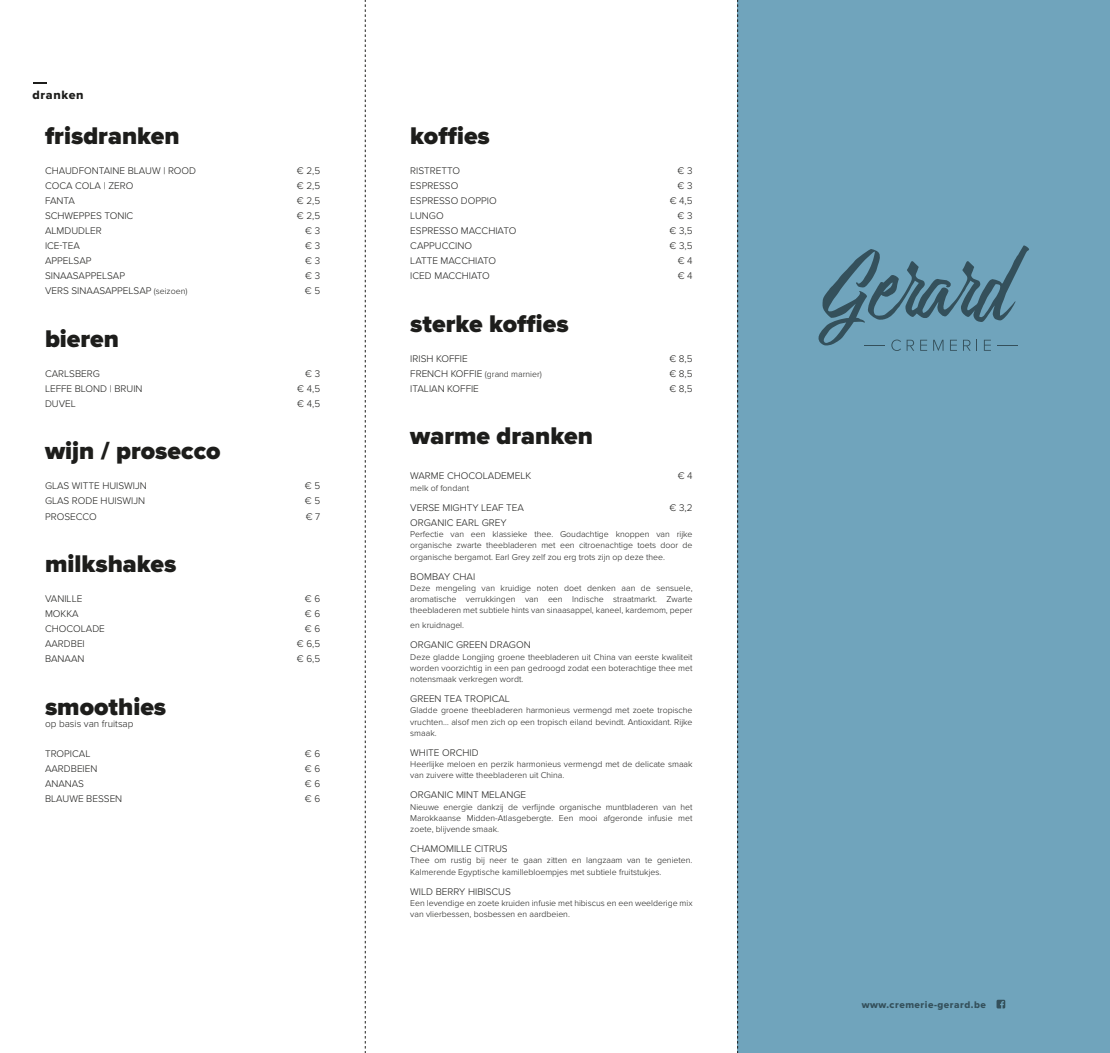
<style>
.page{position:relative;width:1110px;height:1053px;background:#fff}
.page>*{position:absolute;margin:0;border:0;box-sizing:border-box;transform-origin:0 0}
.t1{font:900 25px "Proxima Nova";color:#1d1d1b}
.t2{font:12.5px "Proxima Nova Extrabld";letter-spacing:.05em;color:#1d1d1b}
.t3{font:300 10px "Proxima Nova";color:#1d1d1b}
.t4{font:10px "Proxima Nova Extrabld";letter-spacing:.05em;color:#34505b}
.t5{font:300 8.75px/11.2px "Proxima Nova";color:#1d1d1b;text-align:justify}
.s1{font-size:8.75px}
.s2{font-size:10px}
</style>
<div class="page">
<div style="left:737px;top:0;width:372px;height:1052px;background:#70a4bc"></div>
<svg style="left:818px;top:245px;width:210px;height:106px"></svg>
<svg style="left:996px;top:999px;width:8px;height:9px"></svg>
<svg style="left:33px;top:82px;width:13px;height:2px"></svg>
<svg style="left:365px;top:0;width:1px;height:1052px"></svg>
<svg style="left:737px;top:0;width:1px;height:1052px"></svg>
<h2 class="t2" style="left:32px;top:88px;width:53px">dranken</h2>
<h1 class="t1" style="left:45px;top:121px;width:136px">frisdranken</h1>
<p class="t3" style="left:45px;top:165px;width:153px">CHAUDFONTAINE BLAUW | ROOD</p>
<p class="t3" style="left:297px;top:165px;width:25px">€ 2,5</p>
<p class="t3" style="left:45px;top:180px;width:90px">COCA COLA | ZERO</p>
<p class="t3" style="left:297px;top:180px;width:25px">€ 2,5</p>
<p class="t3" style="left:45px;top:195px;width:31px">FANTA</p>
<p class="t3" style="left:297px;top:195px;width:25px">€ 2,5</p>
<p class="t3" style="left:45px;top:210px;width:90px">SCHWEPPES TONIC</p>
<p class="t3" style="left:297px;top:210px;width:25px">€ 2,5</p>
<p class="t3" style="left:45px;top:225px;width:58px">ALMDUDLER</p>
<p class="t3" style="left:305px;top:225px;width:16px">€ 3</p>
<p class="t3" style="left:45px;top:240px;width:36px">ICE-TEA</p>
<p class="t3" style="left:305px;top:240px;width:16px">€ 3</p>
<p class="t3" style="left:45px;top:255px;width:48px">APPELSAP</p>
<p class="t3" style="left:305px;top:255px;width:16px">€ 3</p>
<p class="t3" style="left:45px;top:270px;width:81px">SINAASAPPELSAP</p>
<p class="t3" style="left:305px;top:270px;width:16px">€ 3</p>
<p class="t3" style="left:45px;top:285px;width:144px">VERS SINAASAPPELSAP <span class="s1">(seizoen)</span></p>
<p class="t3" style="left:305px;top:285px;width:17px">€ 5</p>
<h1 class="t1" style="left:45px;top:323px;width:75px">bieren</h1>
<p class="t3" style="left:45px;top:368px;width:56px">CARLSBERG</p>
<p class="t3" style="left:305px;top:368px;width:16px">€ 3</p>
<p class="t3" style="left:45px;top:383px;width:99px">LEFFE BLOND | BRUIN</p>
<p class="t3" style="left:297px;top:383px;width:24px">€ 4,5</p>
<p class="t3" style="left:45px;top:398px;width:32px">DUVEL</p>
<p class="t3" style="left:297px;top:398px;width:24px">€ 4,5</p>
<h1 class="t1" style="left:45px;top:436px;width:177px">wijn / prosecco</h1>
<p class="t3" style="left:45px;top:480px;width:103px">GLAS WITTE HUISWIJN</p>
<p class="t3" style="left:305px;top:480px;width:17px">€ 5</p>
<p class="t3" style="left:45px;top:495px;width:102px">GLAS RODE HUISWIJN</p>
<p class="t3" style="left:305px;top:495px;width:17px">€ 5</p>
<p class="t3" style="left:45px;top:510px;width:53px">PROSECCO</p>
<p class="t3" style="left:305px;top:510px;width:16px">€ 7</p>
<h1 class="t1" style="left:45px;top:548px;width:133px">milkshakes</h1>
<p class="t3" style="left:45px;top:593px;width:39px">VANILLE</p>
<p class="t3" style="left:305px;top:593px;width:17px">€ 6</p>
<p class="t3" style="left:45px;top:608px;width:35px">MOKKA</p>
<p class="t3" style="left:305px;top:608px;width:17px">€ 6</p>
<p class="t3" style="left:45px;top:623px;width:61px">CHOCOLADE</p>
<p class="t3" style="left:305px;top:623px;width:17px">€ 6</p>
<p class="t3" style="left:45px;top:638px;width:41px">AARDBEI</p>
<p class="t3" style="left:297px;top:638px;width:25px">€ 6,5</p>
<p class="t3" style="left:45px;top:653px;width:41px">BANAAN</p>
<p class="t3" style="left:297px;top:653px;width:25px">€ 6,5</p>
<h1 class="t1" style="left:45px;top:691px;width:123px">smoothies</h1>
<p class="t3" style="left:45px;top:718px;width:90px">op basis van fruitsap</p>
<p class="t3" style="left:45px;top:748px;width:47px">TROPICAL</p>
<p class="t3" style="left:305px;top:748px;width:17px">€ 6</p>
<p class="t3" style="left:45px;top:763px;width:54px">AARDBEIEN</p>
<p class="t3" style="left:305px;top:763px;width:17px">€ 6</p>
<p class="t3" style="left:45px;top:778px;width:41px">ANANAS</p>
<p class="t3" style="left:305px;top:778px;width:17px">€ 6</p>
<p class="t3" style="left:45px;top:793px;width:79px">BLAUWE BESSEN</p>
<p class="t3" style="left:305px;top:793px;width:17px">€ 6</p>
<h1 class="t1" style="left:410px;top:121px;width:81px">koffies</h1>
<p class="t3" style="left:410px;top:165px;width:51px">RISTRETTO</p>
<p class="t3" style="left:677px;top:165px;width:16px">€ 3</p>
<p class="t3" style="left:410px;top:180px;width:49px">ESPRESSO</p>
<p class="t3" style="left:677px;top:180px;width:16px">€ 3</p>
<p class="t3" style="left:410px;top:195px;width:88px">ESPRESSO DOPPIO</p>
<p class="t3" style="left:669px;top:195px;width:24px">€ 4,5</p>
<p class="t3" style="left:410px;top:210px;width:35px">LUNGO</p>
<p class="t3" style="left:677px;top:210px;width:16px">€ 3</p>
<p class="t3" style="left:410px;top:225px;width:108px">ESPRESSO MACCHIATO</p>
<p class="t3" style="left:669px;top:225px;width:24px">€ 3,5</p>
<p class="t3" style="left:410px;top:240px;width:63px">CAPPUCCINO</p>
<p class="t3" style="left:669px;top:240px;width:24px">€ 3,5</p>
<p class="t3" style="left:410px;top:255px;width:87px">LATTE MACCHIATO</p>
<p class="t3" style="left:677px;top:255px;width:16px">€ 4</p>
<p class="t3" style="left:410px;top:270px;width:81px">ICED MACCHIATO</p>
<p class="t3" style="left:677px;top:270px;width:16px">€ 4</p>
<h1 class="t1" style="left:410px;top:308px;width:160px">sterke koffies</h1>
<p class="t3" style="left:410px;top:353px;width:59px">IRISH KOFFIE</p>
<p class="t3" style="left:669px;top:353px;width:25px">€ 8,5</p>
<p class="t5" style="left:410px;top:368px;width:133px"><span class="s2">FRENCH KOFFIE</span> (grand marnier)</p>
<p class="t3" style="left:669px;top:368px;width:25px">€ 8,5</p>
<p class="t3" style="left:410px;top:383px;width:70px">ITALIAN KOFFIE</p>
<p class="t3" style="left:669px;top:383px;width:25px">€ 8,5</p>
<h1 class="t1" style="left:410px;top:421px;width:184px">warme dranken</h1>
<p class="t3" style="left:410px;top:470px;width:122px">WARME CHOCOLADEMELK</p>
<p class="t3" style="left:677px;top:470px;width:16px">€ 4</p>
<p class="t5" style="left:410px;top:482px;width:60px">melk of fondant</p>
<p class="t3" style="left:410px;top:501px;width:115px">VERSE MIGHTY LEAF TEA</p>
<p class="t3" style="left:669px;top:501px;width:24px">€ 3,2</p>
<p class="t3" style="left:410px;top:516px;width:98px">ORGANIC EARL GREY</p>
<p class="t5" style="left:410px;top:528px;width:284px">Perfectie van een klassieke thee. Goudachtige knoppen van rijke organische zwarte theebladeren met een citroenachtige toets door de organische bergamot. Earl Grey zelf zou erg trots zijn op deze thee.</p>
<p class="t3" style="left:410px;top:570px;width:66px">BOMBAY CHAI</p>
<p class="t5" style="left:410px;top:582px;width:284px">Deze mengeling van kruidige noten doet denken aan de sensuele, aromatische verrukkingen van een Indische straatmarkt. Zwarte theebladeren met subtiele hints van sinaasappel, kaneel, kardemom, peper</p>
<p class="t5" style="left:410px;top:620px;width:55px">en kruidnagel.</p>
<p class="t3" style="left:410px;top:639px;width:122px">ORGANIC GREEN DRAGON</p>
<p class="t5" style="left:410px;top:651px;width:284px">Deze gladde Longjing groene theebladeren uit China van eerste kwaliteit worden voorzichtig in een pan gedroogd zodat een boterachtige thee met notensmaak verkregen wordt.</p>
<p class="t3" style="left:410px;top:693px;width:101px">GREEN TEA TROPICAL</p>
<p class="t5" style="left:410px;top:705px;width:284px">Gladde groene theebladeren harmonieus vermengd met zoete tropische vruchten… alsof men zich op een tropisch eiland bevindt. Antioxidant. Rijke smaak.</p>
<p class="t3" style="left:410px;top:746px;width:70px">WHITE ORCHID</p>
<p class="t5" style="left:410px;top:758px;width:284px">Heerlijke meloen en perzik harmonieus vermengd met de delicate smaak van zuivere witte theebladeren uit China.</p>
<p class="t3" style="left:410px;top:789px;width:117px">ORGANIC MINT MELANGE</p>
<p class="t5" style="left:410px;top:801px;width:284px">Nieuwe energie dankzij de verfijnde organische muntbladeren van het Marokkaanse Midden-Atlasgebergte. Een mooi afgeronde infusie met zoete, blijvende smaak.</p>
<p class="t3" style="left:410px;top:843px;width:99px">CHAMOMILLE CITRUS</p>
<p class="t5" style="left:410px;top:855px;width:284px">Thee om rustig bij neer te gaan zitten en langzaam van te genieten.<br>Kalmerende Egyptische kamillebloempjes met subtiele fruitstukjes.</p>
<p class="t3" style="left:410px;top:885px;width:102px">WILD BERRY HIBISCUS</p>
<p class="t5" style="left:410px;top:897px;width:284px">Een levendige en zoete kruiden infusie met hibiscus en een weelderige mix van vlierbessen, bosbessen en aardbeien.</p>
<p class="t4" style="left:861px;top:998px;width:126px">www.cremerie-gerard.be</p>
</div>
